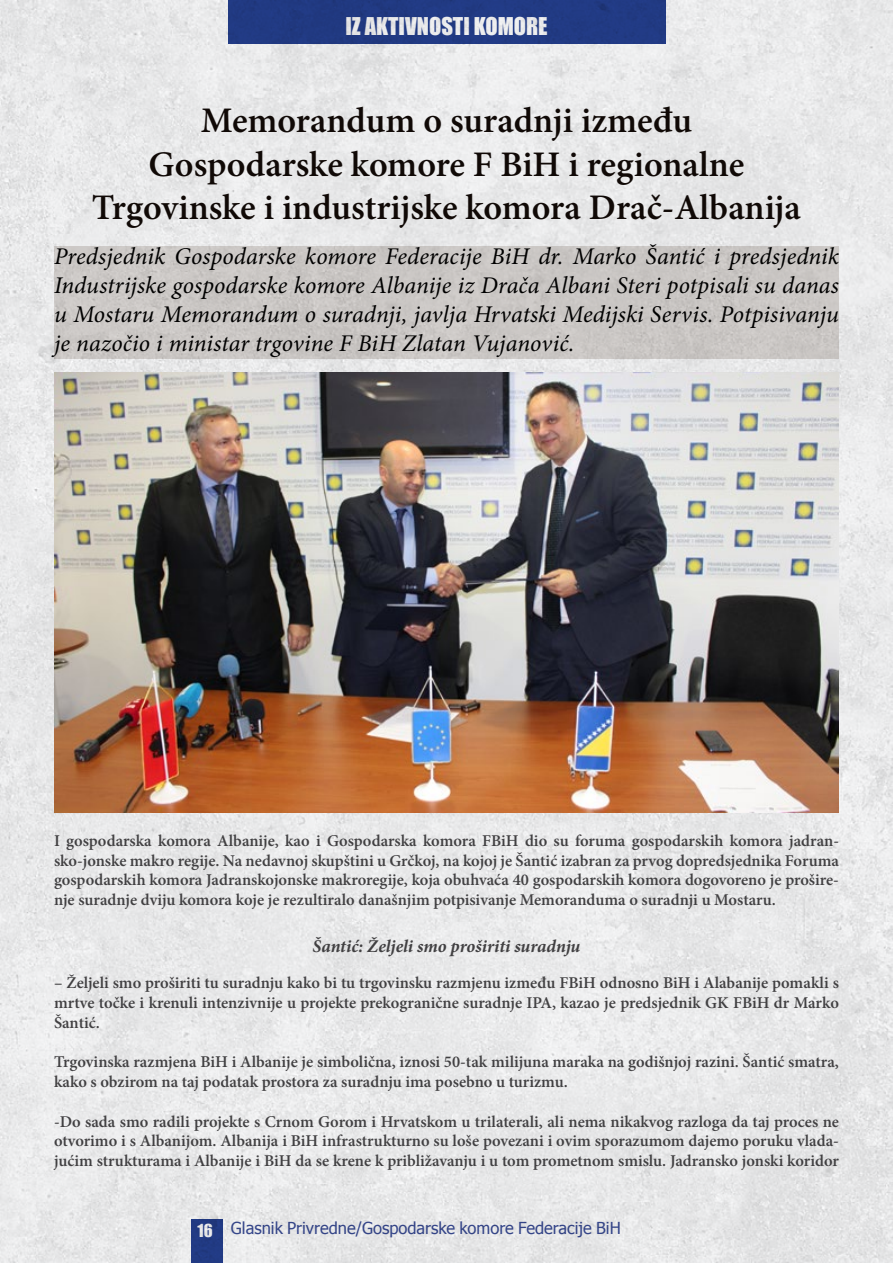
<style>
.page{position:relative;width:893px;height:1263px;background:#fff}
.page>*{position:absolute;margin:0;border:0;box-sizing:border-box;transform-origin:0 0}
.t1{font:600 36px/43.2px "Minion Pro";color:#100906;text-align:center}
.t2{font:italic 24px/28.8px "Minion Pro";color:#000;text-align:justify}
.t3{font:22.5px "Impact";color:#fff}
.t4{font:italic 700 18px "Minion Pro";letter-spacing:-.005em;color:#414042}
.t5{font:600 16.5px/19.8px "Minion Pro";color:#414042;text-align:justify}
.t6{font:16.5px "Tahoma";color:#3b4d96}
.s1{font-family:"Impact";color:#fff}
</style>
<div class="page">
<img style="left:0;top:0;width:893px;height:1263px">
<div style="left:54px;top:247px;width:785px;height:112px;background:#cac7c4"></div>
<img style="left:54px;top:372px;width:785px;height:440px">
<h3 class="t3" style="left:345px;top:8px;width:204px">IZ AKTIVNOSTI KOMORE</h3>
<h1 class="t1" style="left:92px;top:99px;width:710px">Memorandum o suradnji između<br>Gospodarske komore F BiH i regionalne<br>Trgovinske i industrijske komora Drač-Albanija</h1>
<p class="t2" style="left:54px;top:242px;width:786px">Predsjednik Gospodarske komore Federacije BiH dr. Marko Šantić i predsjednik Industrijske gospodarske komore Albanije iz Drača Albani Steri potpisali su danas u Mostaru Memorandum o suradnji, javlja Hrvatski Medijski Servis. Potpisivanju je nazočio i ministar trgovine F BiH Zlatan Vujanović.</p>
<p class="t5" style="left:54px;top:830px;width:786px">I gospodarska komora Albanije, kao i Gospodarska komora FBiH dio su foruma gospodarskih komora jadran&shy;sko-jonske makro regije. Na nedavnoj skupštini u Grčkoj, na kojoj je Šantić izabran za prvog dopredsjednika Foruma gospodarskih komora Jadranskojonske makroregije, koja obuhvaća 40 gospodarskih komora dogovoreno je prošire&shy;nje suradnje dviju komora koje je rezultiralo današnjim potpisivanje Memoranduma o suradnji u Mostaru.</p>
<p class="t4" style="left:313px;top:933px;width:269px">Šantić: Željeli smo proširiti suradnju</p>
<p class="t5" style="left:54px;top:973px;width:786px">– Željeli smo proširiti tu suradnju kako bi tu trgovinsku razmjenu između FBiH odnosno BiH i Alabanije pomakli s mrtve točke i krenuli intenzivnije u projekte prekogranične suradnje IPA, kazao je predsjednik GK FBiH dr Marko Šantić.</p>
<p class="t5" style="left:54px;top:1052px;width:786px">Trgovinska razmjena BiH i Albanije je simbolična, iznosi 50-tak milijuna maraka na godišnjoj razini. Šantić smatra, kako s obzirom na taj podatak prostora za suradnju ima posebno u turizmu.</p>
<p class="t5" style="left:54px;top:1111px;width:786px">-Do sada smo radili projekte s Crnom Gorom i Hrvatskom u trilaterali, ali nema nikakvog razloga da taj proces ne otvorimo i s Albanijom. Albanija i BiH infrastrukturno su loše povezani i ovim sporazumom dajemo poruku vlada&shy;jućim strukturama i Albanije i BiH da se krene k približavanju i u tom prometnom smislu. Jadransko jonski koridor</p>
<p class="t6" style="left:197px;top:1217px;width:425px"><span class="s1">16</span> Glasnik Privredne/Gospodarske komore Federacije BiH</p>
</div>
